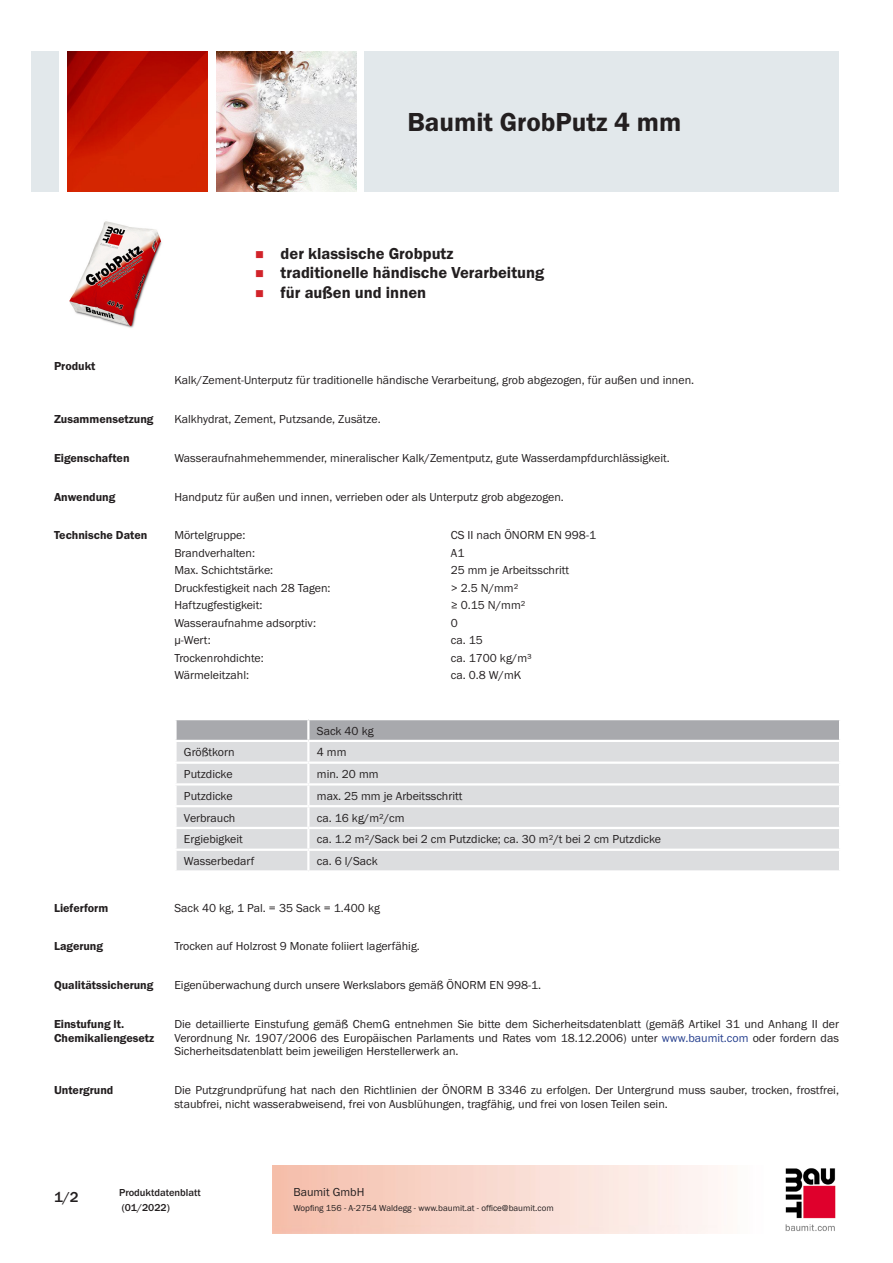
<style>
.page{position:relative;width:893px;height:1263px;background:#fff}
.page>*{position:absolute;margin:0;border:0;box-sizing:border-box;transform-origin:0 0}
.PDS_Produktname{font:27px "BM Franklin Gothic URW Dem";color:#231f20}
.t1{font:16.5px "BM Franklin Gothic URW Dem";color:#231f20}
.t2{font:500 15px "BM Franklin Gothic URW";color:#231f20}
.PDS_Standard{font:12px/13.5px "BM Franklin Gothic URW Boo";color:#231f20;text-align:justify}
.PDS_Standard_linksbü{font:12px "BM Franklin Gothic URW Boo";color:#231f20}
.PDS_Header{font:12px/13.5px "BM Franklin Gothic URW Dem";color:#231f20}
.t3{font:500 10.5px/15px "BM Franklin Gothic URW";color:#231f20}
.t4{font:9px "BM Franklin Gothic URW Boo";color:#231f20}
.s1{color:#253f8e}
</style>
<div class="page">
<img style="left:785px;top:1168px;width:51px;height:63px">
<div style="left:32px;top:51px;width:27px;height:140px;background:#e2e8eb"></div>
<img style="left:68px;top:52px;width:140px;height:139px">
<img style="left:216px;top:51px;width:141px;height:140px">
<div style="left:365px;top:51px;width:474px;height:140px;background:#e2e8eb"></div>
<img style="left:69px;top:221px;width:93px;height:107px">
<div style="left:177px;top:785px;width:662px;height:85px;background:#dcdddf"></div>
<svg style="left:176px;top:719px;width:664px;height:64px"></svg>
<hr style="left:307px;top:785px;width:2px;height:20px;background:#fff">
<hr style="left:174px;top:805px;width:134px;height:2px;background:#fff">
<hr style="left:308px;top:805px;width:533px;height:2px;background:#fff">
<hr style="left:307px;top:807px;width:2px;height:20px;background:#fff">
<hr style="left:174px;top:827px;width:134px;height:2px;background:#fff">
<hr style="left:308px;top:827px;width:533px;height:2px;background:#fff">
<hr style="left:174px;top:848px;width:134px;height:3px;background:#fff">
<hr style="left:308px;top:848px;width:533px;height:3px;background:#fff">
<svg style="left:307px;top:829px;width:2px;height:41px"></svg>
<p class="PDS_Produktname" style="left:407px;top:106px;width:276px">Baumit GrobPutz 4 mm</p>
<p class="PDS_Header" style="left:54px;top:360px;width:43px">Produkt</p>
<p class="t1" style="left:281px;top:243px;width:174px">der klassische Grobputz</p>
<p class="t1" style="left:281px;top:263px;width:265px">traditionelle händische Verarbeitung</p>
<p class="t1" style="left:281px;top:282px;width:147px">für außen und innen</p>
<p class="PDS_Standard" style="left:174px;top:373px;width:521px">Kalk/Zement-Unterputz für traditionelle händische Verarbeitung, grob abgezogen, für außen und innen.</p>
<p class="PDS_Header" style="left:54px;top:412px;width:101px">Zusammensetzung</p>
<p class="PDS_Standard" style="left:174px;top:412px;width:208px">Kalkhydrat, Zement, Putzsande, Zusätze.</p>
<p class="PDS_Header" style="left:54px;top:451px;width:77px">Eigenschaften</p>
<p class="PDS_Standard" style="left:174px;top:451px;width:497px">Wasseraufnahmehemmender, mineralischer Kalk/Zementputz, gute Wasserdampfdurchlässigkeit.</p>
<p class="PDS_Header" style="left:54px;top:490px;width:63px">Anwendung</p>
<p class="PDS_Standard" style="left:174px;top:490px;width:391px">Handputz für außen und innen, verrieben oder als Unterputz grob abgezogen.</p>
<p class="PDS_Header" style="left:54px;top:529px;width:95px">Technische Daten</p>
<p class="PDS_Standard_linksbü" style="left:174px;top:528px;width:73px">Mörtelgruppe:</p>
<p class="PDS_Standard_linksbü" style="left:451px;top:528px;width:147px">CS II nach ÖNORM EN 998-1</p>
<p class="PDS_Standard_linksbü" style="left:174px;top:545px;width:82px">Brandverhalten:</p>
<p class="PDS_Standard_linksbü" style="left:451px;top:545px;width:15px">A1</p>
<p class="PDS_Standard_linksbü" style="left:174px;top:563px;width:100px">Max. Schichtstärke:</p>
<p class="PDS_Standard_linksbü" style="left:451px;top:563px;width:120px">25 mm je Arbeitsschritt</p>
<p class="PDS_Standard_linksbü" style="left:174px;top:580px;width:158px">Druckfestigkeit nach 28 Tagen:</p>
<p class="PDS_Standard_linksbü" style="left:451px;top:580px;width:69px">&gt; 2.5 N/mm²</p>
<p class="PDS_Standard_linksbü" style="left:174px;top:598px;width:90px">Haftzugfestigkeit:</p>
<p class="PDS_Standard_linksbü" style="left:451px;top:598px;width:76px">≥ 0.15 N/mm²</p>
<p class="PDS_Standard_linksbü" style="left:174px;top:615px;width:143px">Wasseraufnahme adsorptiv:</p>
<p class="PDS_Standard_linksbü" style="left:451px;top:615px;width:9px">0</p>
<p class="PDS_Standard_linksbü" style="left:174px;top:633px;width:38px">μ-Wert:</p>
<p class="PDS_Standard_linksbü" style="left:451px;top:633px;width:34px">ca. 15</p>
<p class="PDS_Standard_linksbü" style="left:174px;top:650px;width:91px">Trockenrohdichte:</p>
<p class="PDS_Standard_linksbü" style="left:451px;top:650px;width:83px">ca. 1700 kg/m³</p>
<p class="PDS_Standard_linksbü" style="left:174px;top:668px;width:76px">Wärmeleitzahl:</p>
<p class="PDS_Standard_linksbü" style="left:451px;top:668px;width:72px">ca. 0.8 W/mK</p>
<p class="PDS_Standard_linksbü" style="left:317px;top:723px;width:58px">Sack 40 kg</p>
<p class="PDS_Standard_linksbü" style="left:184px;top:745px;width:52px">Größtkorn</p>
<p class="PDS_Standard_linksbü" style="left:317px;top:745px;width:31px">4 mm</p>
<p class="PDS_Standard_linksbü" style="left:184px;top:767px;width:50px">Putzdicke</p>
<p class="PDS_Standard_linksbü" style="left:317px;top:767px;width:63px">min. 20 mm</p>
<p class="PDS_Standard_linksbü" style="left:184px;top:788px;width:50px">Putzdicke</p>
<p class="PDS_Standard_linksbü" style="left:317px;top:788px;width:147px">max. 25 mm je Arbeitsschritt</p>
<p class="PDS_Standard_linksbü" style="left:184px;top:810px;width:53px">Verbrauch</p>
<p class="PDS_Standard_linksbü" style="left:317px;top:810px;width:89px">ca. 16 kg/m²/cm</p>
<p class="PDS_Standard_linksbü" style="left:184px;top:832px;width:60px">Ergiebigkeit</p>
<p class="PDS_Standard_linksbü" style="left:317px;top:832px;width:346px">ca. 1.2 m²/Sack bei 2 cm Putzdicke; ca. 30 m²/t bei 2 cm Putzdicke</p>
<p class="PDS_Standard_linksbü" style="left:184px;top:854px;width:72px">Wasserbedarf</p>
<p class="PDS_Standard_linksbü" style="left:317px;top:854px;width:62px">ca. 6 l/Sack</p>
<p class="PDS_Header" style="left:54px;top:901px;width:56px">Lieferform</p>
<p class="PDS_Standard" style="left:174px;top:901px;width:207px">Sack 40 kg, 1 Pal. = 35 Sack = 1.400 kg</p>
<p class="PDS_Header" style="left:54px;top:940px;width:51px">Lagerung</p>
<p class="PDS_Standard" style="left:174px;top:940px;width:247px">Trocken auf Holzrost 9 Monate foliiert lagerfähig.</p>
<p class="PDS_Header" style="left:54px;top:979px;width:101px">Qualitätssicherung</p>
<p class="PDS_Standard" style="left:174px;top:979px;width:368px">Eigenüberwachung durch unsere Werkslabors gemäß ÖNORM EN 998-1.</p>
<p class="PDS_Header" style="left:54px;top:1018px;width:102px">Einstufung lt.<br>Chemikaliengesetz</p>
<p class="PDS_Standard" style="left:174px;top:1018px;width:666px">Die detaillierte Einstufung gemäß ChemG entnehmen Sie bitte dem Sicherheitsdatenblatt (gemäß Artikel 31 und Anhang II der Verordnung Nr. 1907/2006 des Europäischen Parlaments und Rates vom 18.12.2006) unter <span class="s1">www.baumit.com</span> oder fordern das Sicherheitsdatenblatt beim jeweiligen Herstellerwerk an.</p>
<p class="PDS_Header" style="left:54px;top:1083px;width:61px">Untergrund</p>
<p class="PDS_Standard" style="left:174px;top:1083px;width:666px">Die Putzgrundprüfung hat nach den Richtlinien der ÖNORM B 3346 zu erfolgen. Der Untergrund muss sauber, trocken, frostfrei, staubfrei, nicht wasserabweisend, frei von Ausblühungen, tragfähig, und frei von losen Teilen sein.</p>
<p class="t2" style="left:54px;top:1188px;width:26px">1/2</p>
<p class="t3" style="left:119px;top:1185px;width:83px">Produktdatenblatt (01/2022)</p>
<p class="PDS_Standard" style="left:293px;top:1185px;width:73px">Baumit GmbH</p>
<p class="t4" style="left:293px;top:1202px;width:262px">Wopfing 156 - A-2754 Waldegg - www.baumit.at - office@baumit.com</p>
</div>
